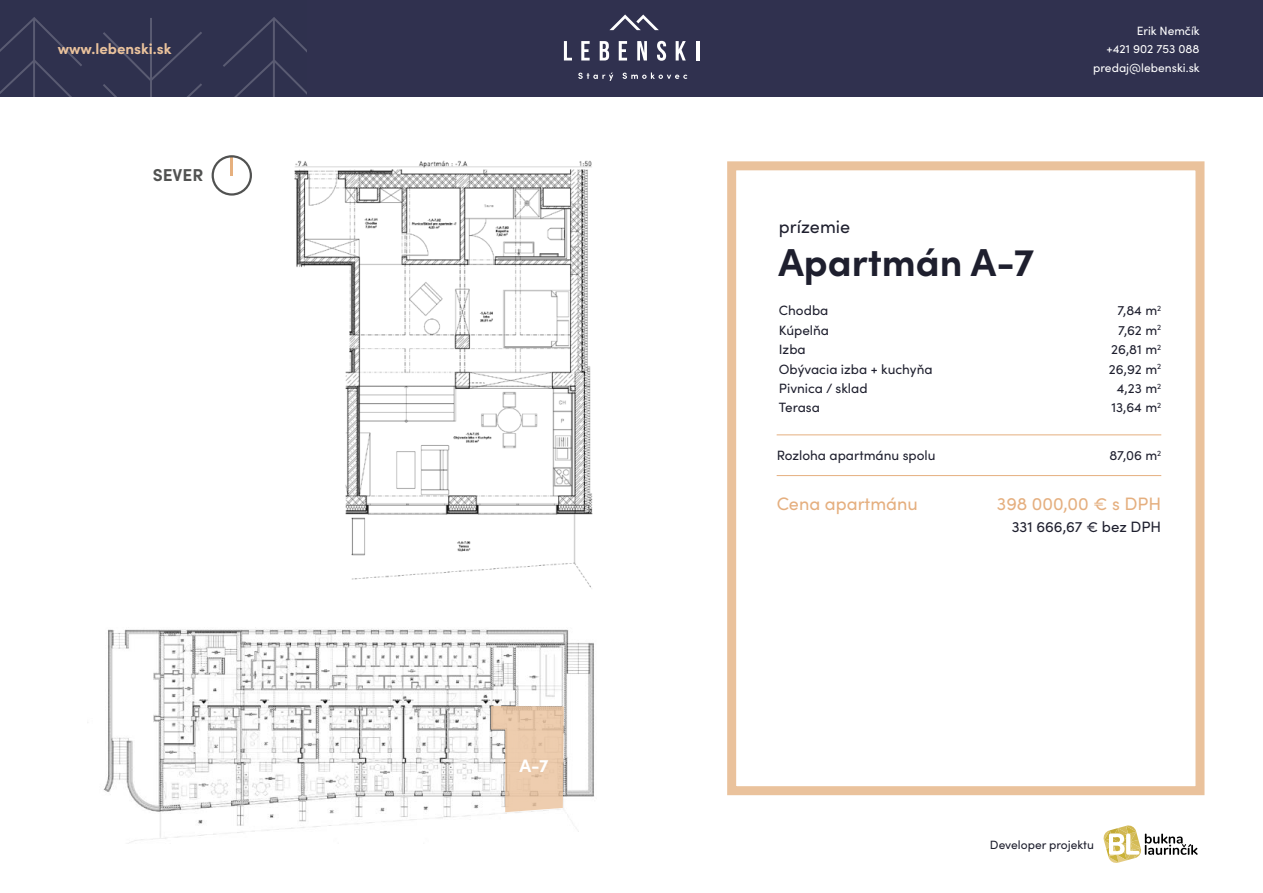
<style>
.page{position:relative;width:1263px;height:893px;background:#fff}
.page>*{position:absolute;margin:0;border:0;box-sizing:border-box;transform-origin:0 0}
.t1{font:700 39px "Sofia Pro";color:#1e1f2e}
.t2{font:18px "Sofia Pro";color:#e5af7f}
.t3{font:18px "Sofia Pro";color:#1e1f2e}
.t4{font:700 18px "Sofia Pro";color:#fff}
.t5{font:700 17.25px "Sofia Pro";color:#515251}
.t6{font:15px "Sofia Pro";color:#1e1f2e}
.t7{font:700 15px "Sofia Pro";color:#eac29c}
.t8{font:13.5px/19.4px "Sofia Pro";color:#1e1f2e}
.t9{font:12px/18.6px "Sofia Pro";color:#fff;text-align:right}
.t10{font:12px "Sofia Pro";color:#1e1f2e}
</style>
<div class="page">
<div style="left:727px;top:161px;width:477px;height:634px;border:9px solid #eac29c"></div>
<div style="left:0;top:0;width:1263px;height:97px;background:#30314f"></div>
<svg style="left:223px;top:17px;width:83px;height:80px"></svg>
<svg style="left:0;top:17px;width:82px;height:80px"></svg>
<svg style="left:103px;top:18px;width:99px;height:79px"></svg>
<svg style="left:578px;top:73px;width:35px;height:8px"></svg>
<svg style="left:623px;top:73px;width:64px;height:6px"></svg>
<svg style="left:564px;top:41px;width:8px;height:20px"></svg>
<svg style="left:581px;top:41px;width:9px;height:20px"></svg>
<svg style="left:600px;top:41px;width:9px;height:20px"></svg>
<svg style="left:619px;top:41px;width:8px;height:20px"></svg>
<svg style="left:637px;top:41px;width:10px;height:20px"></svg>
<svg style="left:657px;top:41px;width:9px;height:20px"></svg>
<svg style="left:676px;top:41px;width:10px;height:20px"></svg>
<hr style="left:696px;top:41px;width:3px;height:20px;background:#fff">
<svg style="left:609px;top:14px;width:50px;height:16px"></svg>
<svg style="left:1103px;top:825px;width:94px;height:38px"></svg>
<hr style="left:777px;top:435px;width:384px;height:1px;background:#e5af7f">
<hr style="left:777px;top:475px;width:384px;height:1px;background:#e5af7f">
<img style="left:294px;top:161px;width:299px;height:428px">
<img style="left:103px;top:627px;width:491px;height:216px">
<svg style="left:231px;top:158px;width:2px;height:17px"></svg>
<div style="left:212px;top:155px;width:40px;height:41px;border:2px solid #515251;border-radius:50%"></div>
<svg style="left:491px;top:706px;width:73px;height:106px"></svg>
<p class="t7" style="left:58px;top:38px;width:115px">www.lebenski.sk</p>
<p class="t5" style="left:153px;top:162px;width:52px">SEVER</p>
<h2 class="t4" style="left:519px;top:751px;width:31px">A-7</h2>
<p class="t9" style="left:1093px;top:20px;width:108px">Erik Nemčík<br>+421 902 753 088 predaj@lebenski.sk</p>
<h2 class="t3" style="left:779px;top:213px;width:73px">prízemie</h2>
<h1 class="t1" style="left:778px;top:232px;width:257px">Apartmán A-7</h1>
<p class="t8" style="left:779px;top:300px;width:155px">Chodba<br>Kúpelňa<br>Izba<br>Obývacia izba + kuchyňa<br>Pivnica / sklad<br>Terasa</p>
<p class="t8" style="left:1109px;top:300px;width:54px;text-align:right">7,84 m<sup>2<br></sup>7,62 m<sup>2<br></sup>26,81 m<sup>2<br></sup>26,92 m<sup>2<br></sup>4,23 m<sup>2<br></sup>13,64 m<sup>2</sup></p>
<p class="t8" style="left:777px;top:445px;width:160px">Rozloha apartmánu spolu</p>
<p class="t8" style="left:1109px;top:445px;width:53px">87,06 m<sup>2</sup></p>
<h2 class="t2" style="left:777px;top:490px;width:143px">Cena apartmánu</h2>
<h2 class="t2" style="left:997px;top:490px;width:166px">398 000,00 € s DPH</h2>
<p class="t6" style="left:1012px;top:516px;width:151px">331 666,67 € bez DPH</p>
<p class="t10" style="left:990px;top:836px;width:106px">Developer projektu</p>
</div>
